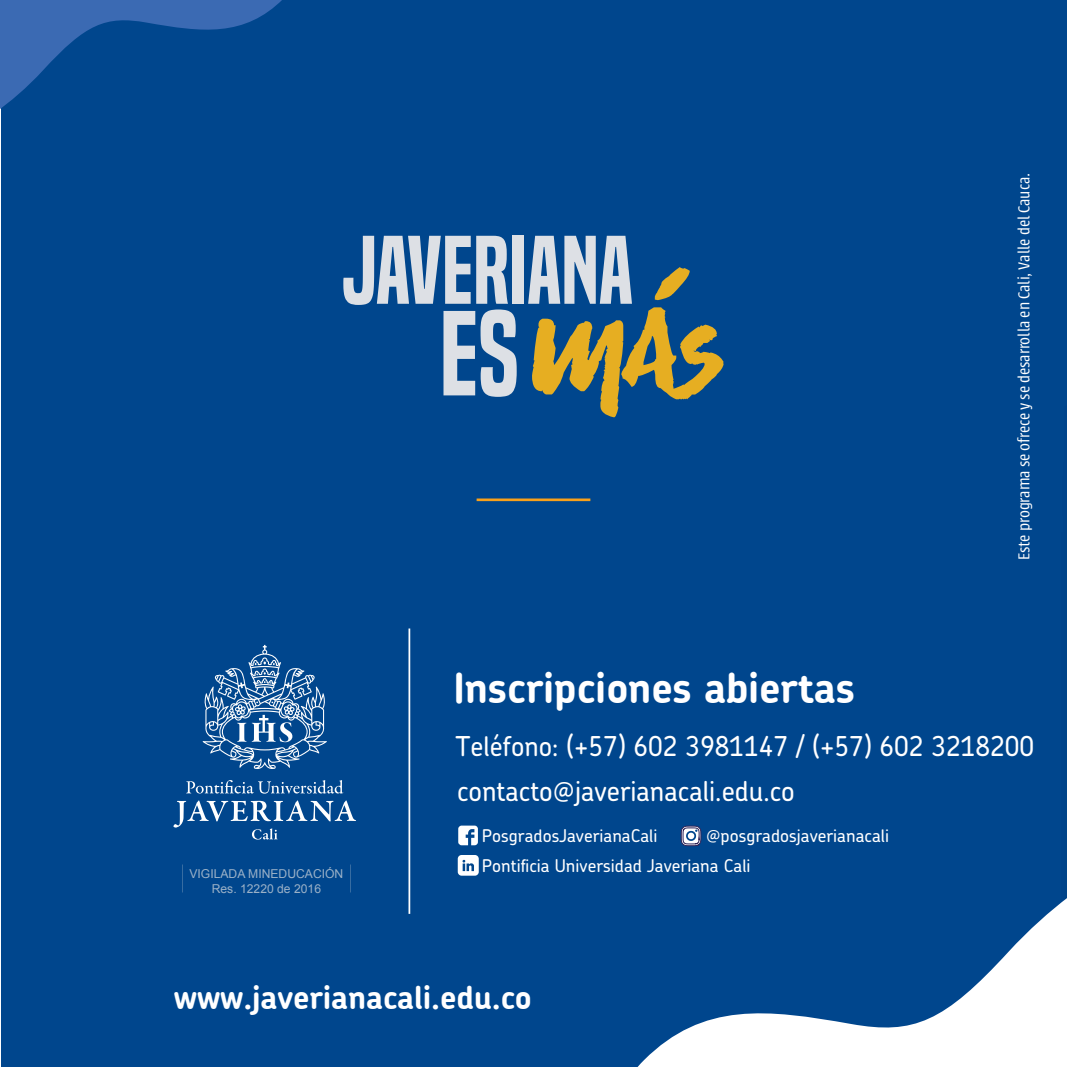
<style>
.page{position:relative;width:1067px;height:1067px;background:#fff}
.page>*{position:absolute;margin:0;border:0;box-sizing:border-box;transform-origin:0 0}
.t1{font:700 41.65px "Chevin";letter-spacing:-.005em;color:#fff}
.t2{font:700 31.85px "Chevin";letter-spacing:-.005em;color:#fff}
.t3{font:500 27.82px "Chevin";color:#fff;scale:.96 1}
.t4{font:500 27.47px "Chevin";color:#fff;scale:.96 1}
.t5{font:500 17.5px/29.8px "Chevin";color:#fff}
.t6{font:300 17.5px "Urbana";letter-spacing:-.005em;color:#fff}
.t7{font:12.25px/14.7px "Arial";color:#dfe0e1;text-align:center}
</style>
<div class="page">
<div style="left:1px;top:0;width:1066px;height:1067px;background:#00468d"></div>
<hr style="left:476px;top:498px;width:114px;height:3px;background:#f9a11b">
<svg style="left:0;top:0;width:282px;height:109px"></svg>
<svg style="left:637px;top:898px;width:430px;height:169px"></svg>
<div style="left:512px;top:236px;width:12px;height:68px;background:#dde0e5"></div>
<svg style="left:343px;top:236px;width:173px;height:161px"></svg>
<svg style="left:528px;top:236px;width:195px;height:181px"></svg>
<svg style="left:173px;top:645px;width:183px;height:194px"></svg>
<hr style="left:408px;top:628px;width:2px;height:285px;background:#fff">
<svg style="left:458px;top:825px;width:20px;height:20px"></svg>
<svg style="left:680px;top:825px;width:21px;height:21px"></svg>
<svg style="left:458px;top:855px;width:21px;height:20px"></svg>
<h1 class="t1" style="left:453px;top:660px;width:403px">Inscripciones abiertas</h1>
<p class="t6" style="left:1014px;top:560px;width:388px;rotate:-90deg">Este programa se ofrece y se desarrolla en Cali, Valle del Cauca.</p>
<h3 class="t4" style="left:455px;top:728px;width:604px">Teléfono: (+57) 602 3981147 / (+57) 602 3218200</h3>
<p class="t7" style="left:189px;top:867px;width:155px">VIGILADA MINEDUCACIÓN<br>Res. 12220 de 2016</p>
<h3 class="t3" style="left:457px;top:773px;width:353px">contacto@javerianacali.edu.co</h3>
<p class="t5" style="left:482px;top:820px;width:270px">PosgradosJaverianaCali<br>Pontificia Universidad Javeriana Cali</p>
<p class="t5" style="left:706px;top:820px;width:185px">@posgradosjaverianacali</p>
<h2 class="t2" style="left:174px;top:977px;width:359px">www.javerianacali.edu.co</h2>
</div>
